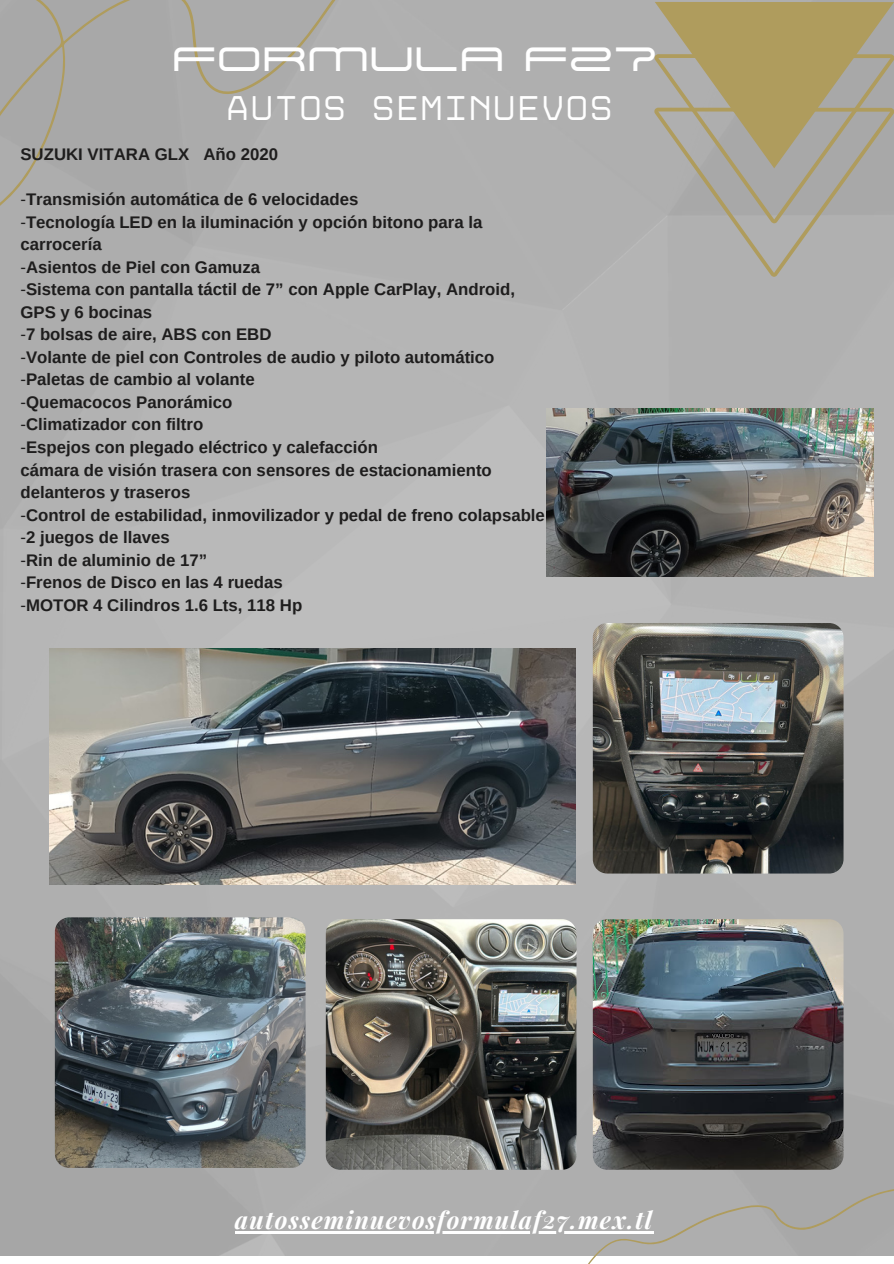
<style>
.page{position:relative;width:894px;height:1264px;background:#fff}
.page>*{position:absolute;margin:0;border:0;box-sizing:border-box;transform-origin:0 0}
.t1{font:34.8px "Disket Mono";color:#fff}
.t2{font:33.6px "Astron";color:#fff}
.t3{font:italic 700 24px "Playfair Display";letter-spacing:.05em;color:#fff}
.t4{font:700 16.8px/22.5px "Arimo";color:#1e1d1d}
.s1{font-weight:400}
</style>
<div class="page">
<img style="left:0;top:0;width:893px;height:1255px">
<img style="left:55px;top:917px;width:250px;height:250px;border-radius:14px">
<img style="left:326px;top:919px;width:250px;height:250px;border-radius:14px">
<img style="left:592px;top:623px;width:251px;height:250px;border-radius:14px">
<img style="left:592px;top:919px;width:251px;height:250px;border-radius:14px">
<div style="left:0;top:0;width:377px;height:220px;background:#ababab"></div>
<svg style="left:576px;top:1187px;width:317px;height:76px;background:#b3b3b1"></svg>
<svg style="left:654px;top:2px;width:239px;height:275px;background:#ada68f"></svg>
<img style="left:50px;top:648px;width:525px;height:237px">
<img style="left:546px;top:408px;width:326px;height:168px">
<hr style="left:235px;top:1230px;width:418px;height:3px;background:#fff">
<p class="t2" style="left:172px;top:44px;width:487px">FORMULA F27</p>
<p class="t1" style="left:225px;top:89px;width:389px">AUTOS SEMINUEVOS</p>
<p class="t4" style="left:20px;top:143px;width:259px">SUZUKI VITARA GLX Año 2020</p>
<p class="t4" style="left:20px;top:188px;width:339px"><span class="s1">-</span>Transmisión automática de 6 velocidades</p>
<p class="t4" style="left:20px;top:211px;width:463px"><span class="s1">-</span>Tecnología LED en la iluminación y opción bitono para la carrocería</p>
<p class="t4" style="left:20px;top:256px;width:241px"><span class="s1">-</span>Asientos de Piel con Gamuza</p>
<p class="t4" style="left:20px;top:278px;width:496px"><span class="s1">-</span>Sistema con pantalla táctil de 7” con Apple CarPlay, Android,<br>GPS y 6 bocinas</p>
<p class="t4" style="left:20px;top:323px;width:252px"><span class="s1">-</span>7 bolsas de aire, ABS con EBD</p>
<p class="t4" style="left:20px;top:346px;width:475px"><span class="s1">-</span>Volante de piel con Controles de audio y piloto automático</p>
<p class="t4" style="left:20px;top:368px;width:236px"><span class="s1">-</span>Paletas de cambio al volante</p>
<p class="t4" style="left:20px;top:391px;width:213px"><span class="s1">-</span>Quemacocos Panorámico</p>
<p class="t4" style="left:20px;top:413px;width:184px"><span class="s1">-</span>Climatizador con filtro</p>
<p class="t4" style="left:20px;top:436px;width:359px"><span class="s1">-</span>Espejos con plegado eléctrico y calefacción</p>
<p class="t4" style="left:20px;top:458px;width:473px">cámara de visión trasera con sensores de estacionamiento delanteros y traseros</p>
<p class="t4" style="left:20px;top:503px;width:526px"><span class="s1">-</span>Control de estabilidad, inmovilizador y pedal de freno colapsable</p>
<p class="t4" style="left:20px;top:526px;width:151px"><span class="s1">-</span>2 juegos de llaves</p>
<p class="t4" style="left:20px;top:548px;width:188px"><span class="s1">-</span>Rin de aluminio de 17”</p>
<p class="t4" style="left:20px;top:571px;width:264px"><span class="s1">-</span>Frenos de Disco en las 4 ruedas</p>
<p class="t4" style="left:20px;top:593px;width:283px"><span class="s1">-</span>MOTOR 4 Cilindros 1.6 Lts, 118 Hp</p>
<p class="t3" style="left:235px;top:1202px;width:418px">autosseminuevosformulaf27.mex.tl</p>
</div>
